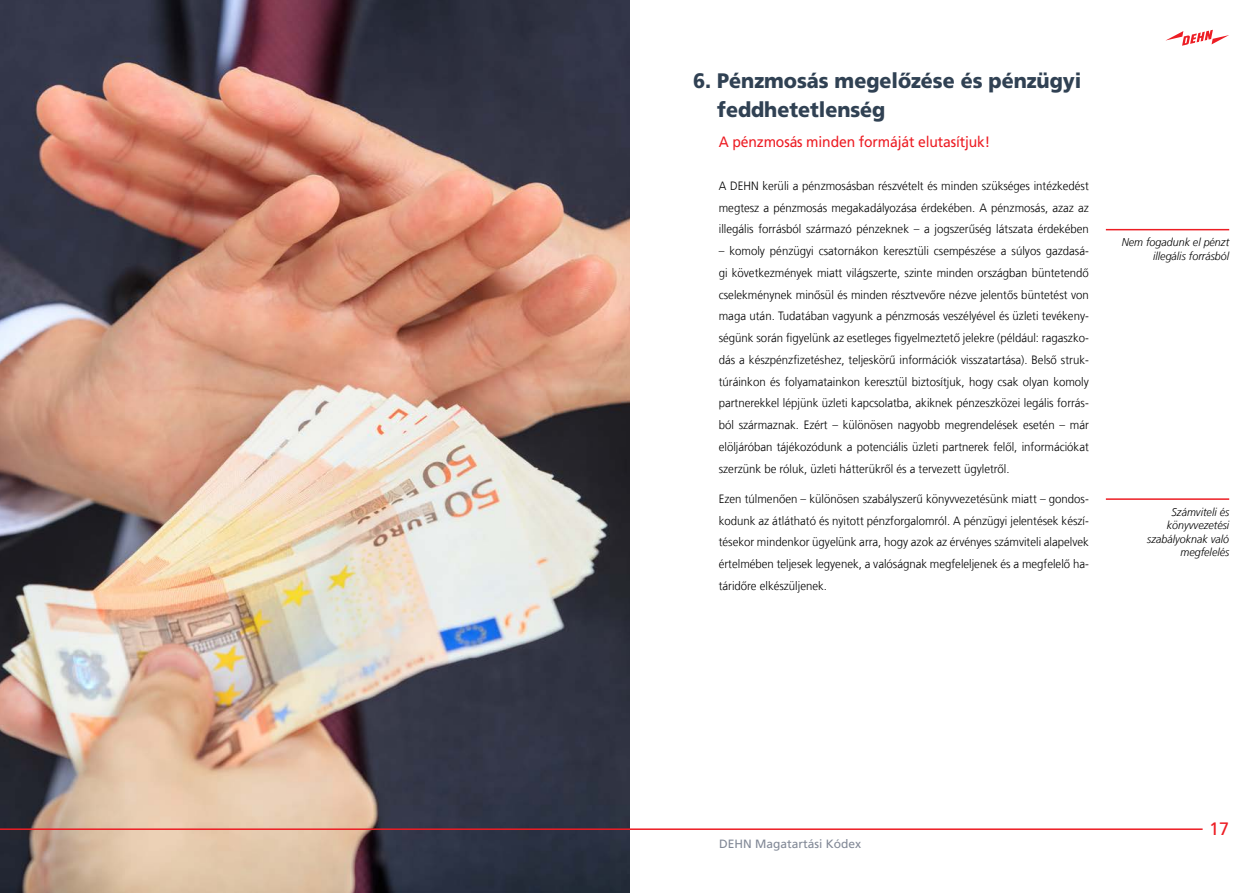
<style>
.page{position:relative;width:1259px;height:893px;background:#fff}
.page>*{position:absolute;margin:0;border:0;box-sizing:border-box;transform-origin:0 0}
.t1{font:900 21px/28.5px "Frutiger LT Com";letter-spacing:-.005em;color:#304153;scale:.94 1}
.t2{font:18px "Frutiger LT Com";color:#ed1d24}
.t3{font:15px "Frutiger LT Com";letter-spacing:-.01em;color:#ed1d24;scale:.93 1}
.t4{font:300 12px/21.8px "Frutiger LT Com";color:#000;text-align:justify;scale:.95 1}
.t5{font:12px "Frutiger LT Com";color:#828997}
.t6{font:italic 300 11.25px/13.5px "Frutiger LT Com";color:#000;text-align:right;scale:.95 1}
</style>
<div class="page">
<img style="left:0;top:0;width:629px;height:893px">
<hr style="left:1106px;top:229px;width:123px;height:1px;background:#ed1d24">
<hr style="left:1106px;top:498px;width:123px;height:2px;background:#ed1d24">
<hr style="left:0;top:828px;width:1202px;height:2px;background:#ed1d24">
<svg style="left:1165px;top:30px;width:64px;height:16px"></svg>
<h1 class="t1" style="left:717px;top:66px;width:389px;text-indent:-24px">6. Pénzmosás megelőzése és pénzügyi feddhetetlenség</h1>
<p class="t3" style="left:719px;top:133px;width:293px">A pénzmosás minden formáját elutasítjuk!</p>
<p class="t4" style="left:719px;top:175px;width:391px">A DEHN kerüli a pénzmosásban részvételt és minden szükséges intézkedést megtesz a pénzmosás megakadályozása érdekében. A pénzmosás, azaz az illegális forrásból származó pénzeknek – a jogszerűség látszata érdekében</p>
<p class="t4" style="left:719px;top:240px;width:391px">– komoly pénzügyi csatornákon keresztüli csempészése a súlyos gazdasá&shy;gi következmények miatt világszerte, szinte minden országban büntetendő cselekménynek minősül és minden résztvevőre nézve jelentős büntetést von maga után. Tudatában vagyunk a pénzmosás veszélyével és üzleti tevékeny&shy;ségünk során figyelünk az esetleges figyelmeztető jelekre (például: ragaszko&shy;dás a készpénzfizetéshez, teljeskörű információk visszatartása). Belső struk&shy;túráinkon és folyamatainkon keresztül biztosítjuk, hogy csak olyan komoly partnerekkel lépjünk üzleti kapcsolatba, akiknek pénzeszközei legális forrás&shy;ból származnak. Ezért – különösen nagyobb megrendelések esetén – már elöljáróban tájékozódunk a potenciális üzleti partnerek felől, információkat szerzünk be róluk, üzleti hátterükről és a tervezett ügyletről.</p>
<p class="t4" style="left:719px;top:488px;width:391px">Ezen túlmenően – különösen szabályszerű könyvvezetésünk miatt – gondos&shy;kodunk az átlátható és nyitott pénzforgalomról. A pénzügyi jelentések készí&shy;tésekor mindenkor ügyelünk arra, hogy azok az érvényes számviteli alapelvek értelmében teljesek legyenek, a valóságnak megfeleljenek és a megfelelő ha&shy;táridőre elkészüljenek.</p>
<p class="t6" style="left:1121px;top:236px;width:115px">Nem fogadunk el pénzt illegális forrásból</p>
<p class="t6" style="left:1147px;top:505px;width:88px">Számviteli és könyvvezetési szabályoknak való megfelelés</p>
<p class="t5" style="left:719px;top:836px;width:144px">DEHN Magatartási Kódex</p>
<h2 class="t2" style="left:1209px;top:818px;width:22px">17</h2>
</div>
